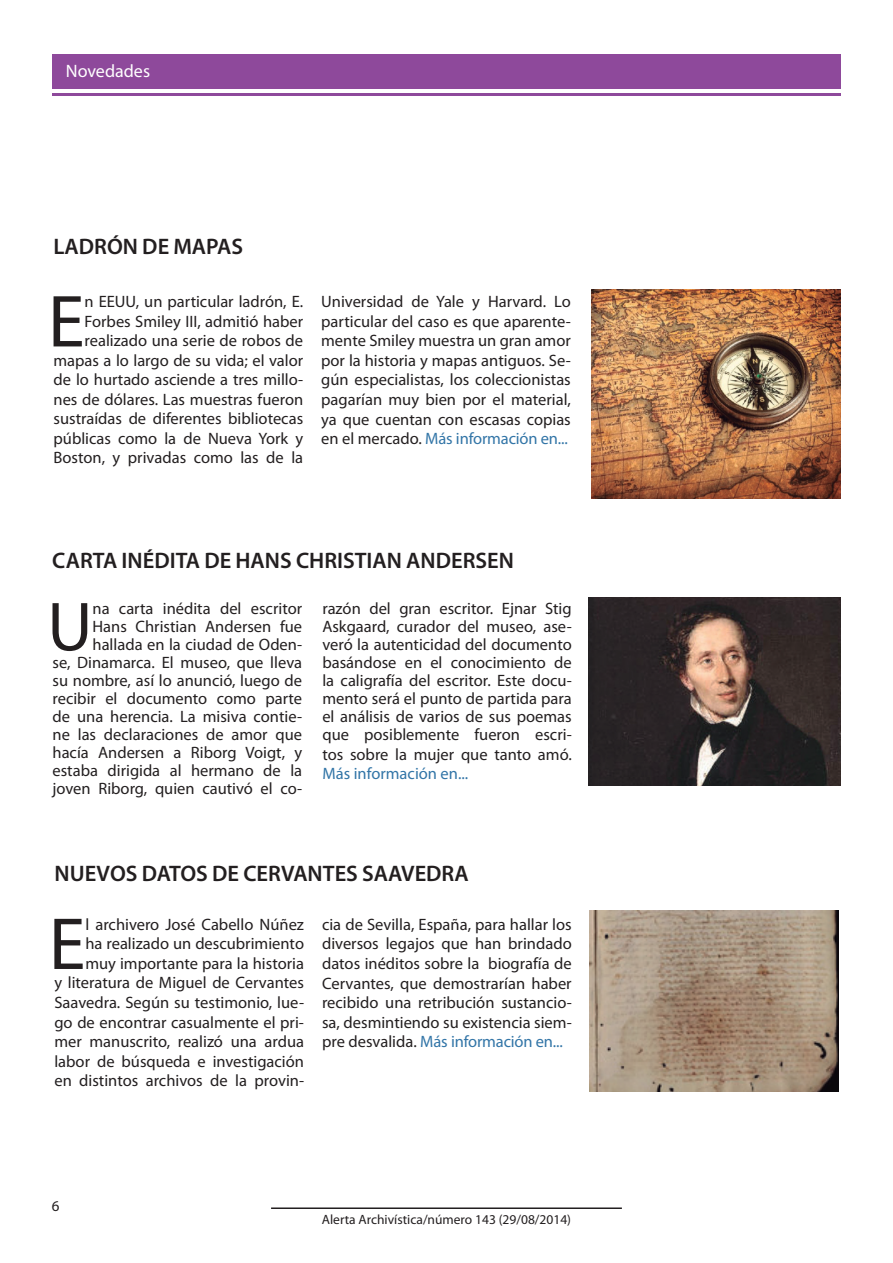
<style>
.page{position:relative;width:893px;height:1263px;background:#fff}
.page>*{position:absolute;margin:0;border:0;box-sizing:border-box;transform-origin:0 0}
.t1{font:74.4px "Myriad Pro";color:#231f20}
.t2{font:69.9px "Myriad Pro";color:#231f20}
.t3{font:600 22.5px "Myriad Pro";color:#231f20}
.t4{font:18px "Myriad Pro";color:#fff}
.t5{font:16.5px/19.5px "Myriad Pro";color:#231f20;text-align:right}
.t6{font:16.5px "Myriad Pro";color:#3275a7}
.t7{font:15px "Myriad Pro";color:#231f20}
.t8{font:13.5px "Myriad Pro";color:#231f20}
.s1{color:#3275a7}
</style>
<div class="page">
<hr style="left:271px;top:1207px;width:351px;height:2px;background:#231f20">
<div style="left:52px;top:54px;width:789px;height:34px;background:#8e499b"></div>
<hr style="left:52px;top:94px;width:789px;height:2px;background:#8e499b">
<img style="left:589px;top:911px;width:250px;height:180px">
<img style="left:588px;top:598px;width:253px;height:188px">
<img style="left:591px;top:289px;width:250px;height:209px">
<p class="t4" style="left:66px;top:60px;width:86px">Novedades</p>
<h3 class="t3" style="left:53px;top:232px;width:191px">LADRÓN DE MAPAS</h3>
<p class="t5" style="left:54px;top:292px;width:251px">n EEUU, un particular ladrón, E.<br>Forbes Smiley III, admitió haber realizado una serie de robos de mapas a lo largo de su vida; el valor de lo hurtado asciende a tres millo&shy;nes de dólares. Las muestras fueron sustraídas de diferentes bibliotecas públicas como la de Nueva York y Boston, y privadas como las de la</p>
<p class="t5" style="left:321px;top:292px;width:251px;text-align:justify">Universidad de Yale y Harvard. Lo particular del caso es que aparente&shy;mente Smiley muestra un gran amor por la historia y mapas antiguos. Se&shy;gún especialistas, los coleccionistas pagarían muy bien por el material, ya que cuentan con escasas copias en el mercado. <span class="s1">Más información en...</span></p>
<h1 class="t1" style="left:48px;top:276px;width:38px">E</h1>
<h3 class="t3" style="left:52px;top:546px;width:463px">CARTA INÉDITA DE HANS CHRISTIAN ANDERSEN</h3>
<h2 class="t2" style="left:47px;top:584px;width:47px">U</h2>
<p class="t5" style="left:53px;top:599px;width:251px;line-height:18px">na carta inédita del escritor<br>Hans Christian Andersen fue hallada en la ciudad de Oden-<br>se, Dinamarca. El museo, que lleva su nombre, así lo anunció, luego de recibir el documento como parte de una herencia. La misiva contie&shy;ne las declaraciones de amor que hacía Andersen a Riborg Voigt, y estaba dirigida al hermano de la joven Riborg, quien cautivó el co-</p>
<p class="t5" style="left:322px;top:599px;width:251px;line-height:18px;text-align:justify">razón del gran escritor. Ejnar Stig Askgaard, curador del museo, ase&shy;veró la autenticidad del documento basándose en el conocimiento de la caligrafía del escritor. Este docu&shy;mento será el punto de partida para el análisis de varios de sus poemas que posiblemente fueron escri-</p>
<p class="t5" style="left:322px;top:744px;width:251px">tos sobre la mujer que tanto amó.</p>
<p class="t6" style="left:322px;top:764px;width:147px">Más información en...</p>
<h3 class="t3" style="left:55px;top:859px;width:30px">NUEVOS</h3>
<h3 class="t3" style="left:142px;top:859px;width:29px">DATOS</h3>
<h3 class="t3" style="left:212px;top:859px;width:58px">DE CERVANTES</h3>
<h3 class="t3" style="left:362px;top:859px;width:27px">SAAVEDRA</h3>
<h1 class="t1" style="left:49px;top:898px;width:38px">E</h1>
<p class="t5" style="left:54px;top:914px;width:251px">l archivero José Cabello Núñez<br>ha realizado un descubrimiento muy importante para la historia<br>y literatura de Miguel de Cervantes Saavedra. Según su testimonio, lue&shy;go de encontrar casualmente el pri&shy;mer manuscrito, realizó una ardua labor de búsqueda e investigación en distintos archivos de la provin-</p>
<p class="t5" style="left:322px;top:914px;width:251px;text-align:justify">cia de Sevilla, España, para hallar los diversos legajos que han brindado datos inéditos sobre la biografía de Cervantes, que demostrarían haber recibido una retribución sustancio&shy;sa, desmintiendo su existencia siem&shy;pre desvalida. <span class="s1">Más información en...</span></p>
<p class="t7" style="left:52px;top:1197px;width:9px">6</p>
<p class="t8" style="left:322px;top:1211px;width:251px">Alerta Archivística/número 143 (29/08/2014)</p>
</div>
